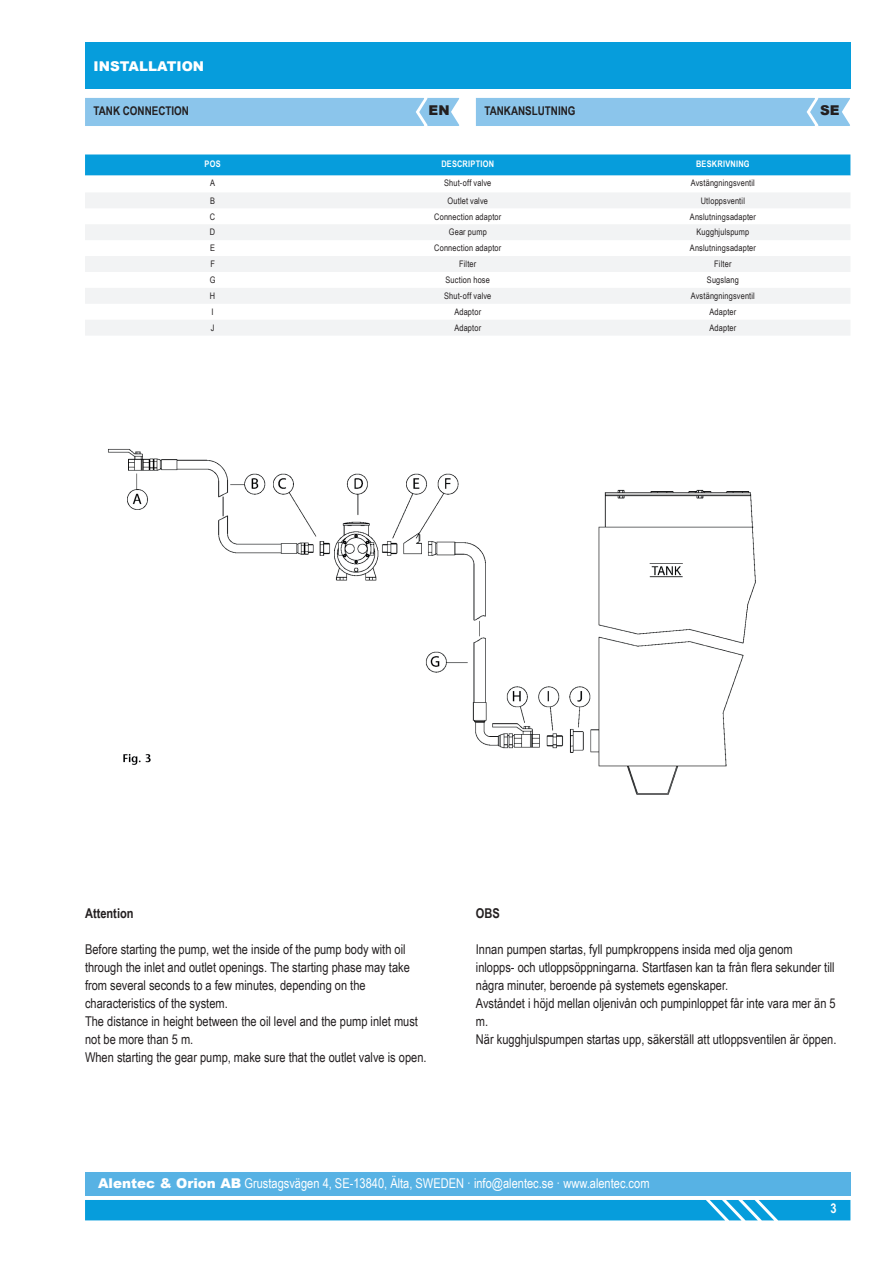
<style>
.page{position:relative;width:893px;height:1263px;background:#fff}
.page>*{position:absolute;margin:0;border:0;box-sizing:border-box;transform-origin:0 0}
.item_list{font:13.5px/18px "Arial Narrow";color:#231f20}
.t1{font:13.5px "Arial Narrow";color:#fff}
.t2{font:900 13.5px "Arial";color:#fff}
.item_list-2{font:700 13.5px "Arial Narrow";color:#231f20}
.t3{font:900 13.5px "Arial";color:#231f20}
.t4{font:700 13.5px "Arial Narrow";color:#fff}
.subtítulos_apartados{font:700 12px "Arial Narrow";color:#231f20}
.t5{font:9px "Arial Narrow";letter-spacing:.02em;color:#231f20}
.t6{font:700 9px "Arial Narrow";letter-spacing:.025em;color:#fff}
.s1{font-family:"Arial";font-weight:900}
</style>
<div class="page">
<div style="left:85px;top:1200px;width:765px;height:20px;background:#069ddc"></div>
<div style="left:85px;top:1172px;width:765px;height:24px;background:#57b2e4"></div>
<div style="left:85px;top:43px;width:765px;height:46px;background:#069ddc"></div>
<div style="left:476px;top:98px;width:374px;height:28px;background:#8bc5eb"></div>
<div style="left:85px;top:98px;width:374px;height:28px;background:#8bc5eb"></div>
<svg style="left:85px;top:154px;width:765px;height:22px;background:#13a2dd"></svg>
<svg style="left:85px;top:193px;width:765px;height:142px;fill:#f2f3f4"></svg>
<img style="left:108px;top:449px;width:648px;height:346px">
<p class="t2" style="left:94px;top:56px;width:112px">INSTALLATION</p>
<p class="subtítulos_apartados" style="left:94px;top:102px;width:97px">TANK CONNECTION</p>
<p class="t3" style="left:429px;top:101px;width:22px">EN</p>
<p class="subtítulos_apartados" style="left:484px;top:102px;width:93px">TANKANSLUTNING</p>
<p class="t3" style="left:820px;top:101px;width:21px">SE</p>
<p class="t6" style="left:205px;top:157px;width:17px">POS</p>
<p class="t6" style="left:441px;top:157px;width:54px">DESCRIPTION</p>
<p class="t6" style="left:696px;top:157px;width:55px">BESKRIVNING</p>
<p class="t5" style="left:210px;top:176px;width:6px">A</p>
<p class="t5" style="left:444px;top:176px;width:49px">Shut-off valve</p>
<p class="t5" style="left:691px;top:176px;width:66px">Avstängningsventil</p>
<p class="t5" style="left:210px;top:194px;width:6px">B</p>
<p class="t5" style="left:448px;top:194px;width:42px">Outlet valve</p>
<p class="t5" style="left:701px;top:194px;width:46px">Utloppsventil</p>
<p class="t5" style="left:210px;top:210px;width:7px">C</p>
<p class="t5" style="left:434px;top:210px;width:69px">Connection adaptor</p>
<p class="t5" style="left:690px;top:210px;width:68px">Anslutningsadapter</p>
<p class="t5" style="left:210px;top:226px;width:7px">D</p>
<p class="t5" style="left:449px;top:226px;width:40px">Gear pump</p>
<p class="t5" style="left:696px;top:226px;width:54px">Kugghjulspump</p>
<p class="t5" style="left:210px;top:242px;width:6px">E</p>
<p class="t5" style="left:434px;top:242px;width:69px">Connection adaptor</p>
<p class="t5" style="left:690px;top:242px;width:68px">Anslutningsadapter</p>
<p class="t5" style="left:210px;top:257px;width:6px">F</p>
<p class="t5" style="left:459px;top:257px;width:19px">Filter</p>
<p class="t5" style="left:714px;top:257px;width:19px">Filter</p>
<p class="t5" style="left:210px;top:273px;width:7px">G</p>
<p class="t5" style="left:446px;top:273px;width:46px">Suction hose</p>
<p class="t5" style="left:707px;top:273px;width:34px">Sugslang</p>
<p class="t5" style="left:210px;top:289px;width:7px">H</p>
<p class="t5" style="left:444px;top:289px;width:49px">Shut-off valve</p>
<p class="t5" style="left:691px;top:289px;width:66px">Avstängningsventil</p>
<p class="t5" style="left:212px;top:305px;width:4px">I</p>
<p class="t5" style="left:454px;top:305px;width:28px">Adaptor</p>
<p class="t5" style="left:709px;top:305px;width:28px">Adapter</p>
<p class="t5" style="left:211px;top:321px;width:5px">J</p>
<p class="t5" style="left:454px;top:321px;width:28px">Adaptor</p>
<p class="t5" style="left:709px;top:321px;width:28px">Adapter</p>
<p class="item_list-2" style="left:85px;top:903px;width:50px">Attention</p>
<p class="item_list" style="left:85px;top:940px;width:343px">Before starting the pump, wet the inside of the pump body with oil through the inlet and outlet openings. The starting phase may take from several seconds to a few minutes, depending on the characteristics of the system.<br>The distance in height between the oil level and the pump inlet must not be more than 5 m.<br>When starting the gear pump, make sure that the outlet valve is open.</p>
<p class="item_list-2" style="left:476px;top:903px;width:25px">OBS</p>
<p class="item_list" style="left:476px;top:940px;width:362px">Innan pumpen startas, fyll pumpkroppens insida med olja genom<br>inlopps- och utloppsöppningarna. Startfasen kan ta från flera sekunder till några minuter, beroende på systemets egenskaper.<br>Avståndet i höjd mellan oljenivån och pumpinloppet får inte vara mer än 5 m.<br>När kugghjulspumpen startas upp, säkerställ att utloppsventilen är öppen.</p>
<p class="t1" style="left:98px;top:1173px;width:553px"><span class="s1">Alentec &amp; Orion AB</span> Grustagsvägen 4, SE-13840, Älta, SWEDEN · info@alentec.se · www.alentec.com</p>
<p class="t4" style="left:831px;top:1198px;width:8px">3</p>
</div>
